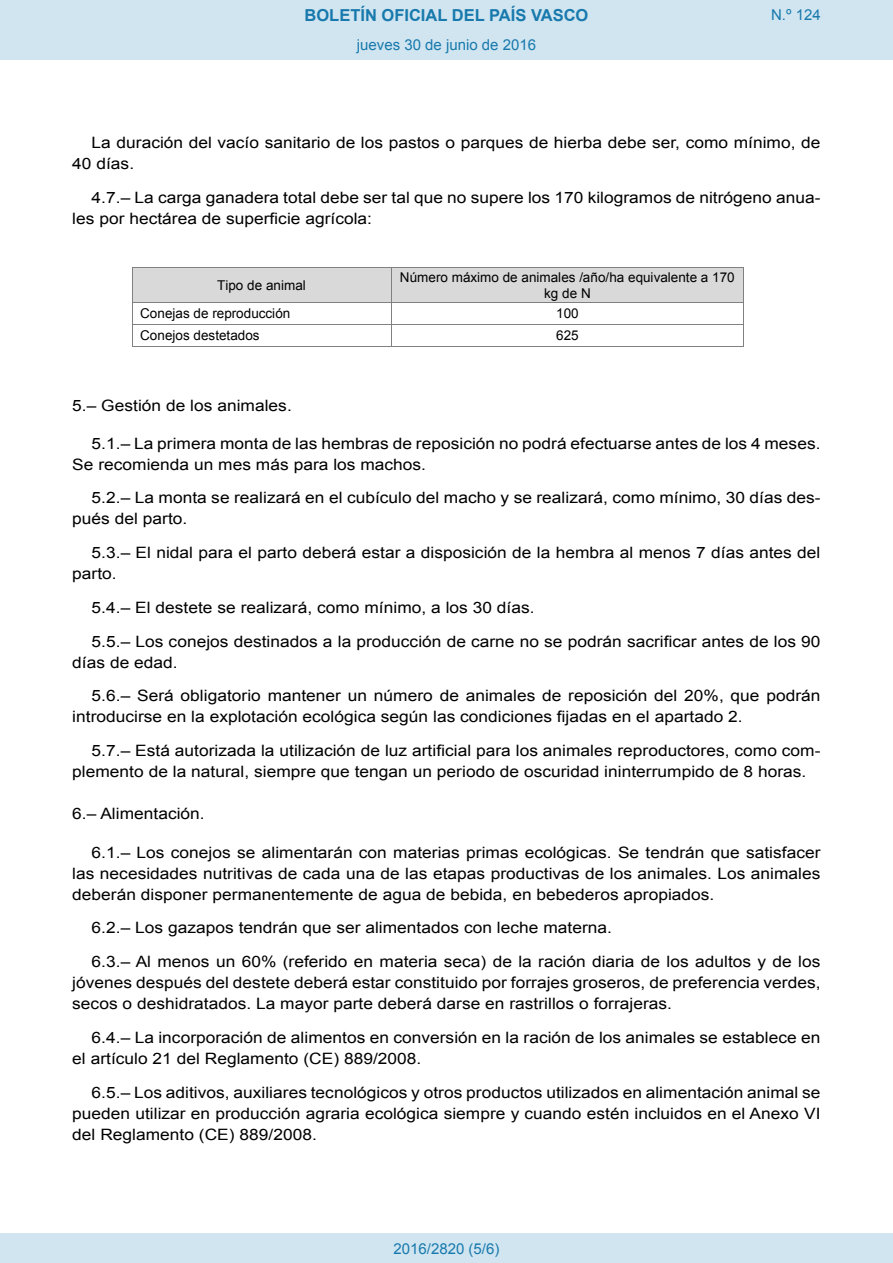
<style>
.page{position:relative;width:893px;height:1263px;background:#fff}
.page>*{position:absolute;margin:0;border:0;box-sizing:border-box;transform-origin:0 0}
.t1{font:700 16.5px "Arial";color:#1879ad}
.BOPVDetalle{font:15.6px/21px "Arial";color:#000;scale:1.11 1}
.BOPVDisposicionTitul{font:15.6px "Arial";color:#000;scale:1.11 1}
.Paginacion_Centro{font:15px "Arial";color:#1879ad}
.t2{font:13.5px/15.6px "Arial";letter-spacing:.005em;color:#000;text-align:center}
</style>
<div class="page">
<div style="left:0;top:0;width:893px;height:60px;background:#d0e5f0"></div>
<div style="left:0;top:1233px;width:893px;height:30px;background:#d0e5f0"></div>
<div style="left:132px;top:268px;width:259px;height:34px;background:#d9d9d9"></div>
<div style="left:391px;top:268px;width:352px;height:34px;background:#d9d9d9"></div>
<hr style="left:133px;top:267px;width:258px;height:1px;background:#808080">
<hr style="left:391px;top:267px;width:353px;height:1px;background:#808080">
<hr style="left:132px;top:268px;width:1px;height:34px;background:#808080">
<hr style="left:391px;top:268px;width:1px;height:34px;background:#808080">
<hr style="left:744px;top:268px;width:1px;height:34px;background:#808080">
<hr style="left:133px;top:302px;width:258px;height:1px;background:#808080">
<hr style="left:391px;top:302px;width:353px;height:1px;background:#808080">
<hr style="left:133px;top:324px;width:258px;height:1px;background:#808080">
<hr style="left:391px;top:324px;width:353px;height:1px;background:#808080">
<svg style="left:132px;top:302px;width:1px;height:45px"></svg>
<hr style="left:133px;top:346px;width:258px;height:1px;background:#808080">
<svg style="left:391px;top:303px;width:1px;height:43px"></svg>
<hr style="left:391px;top:346px;width:353px;height:1px;background:#808080">
<p class="t1" style="left:305px;top:4px;width:285px">BOLETÍN OFICIAL DEL PAÍS VASCO</p>
<p class="Paginacion_Centro" style="left:357px;top:35px;width:181px">jueves 30 de junio de 2016</p>
<p class="Paginacion_Centro" style="left:771px;top:5px;width:51px">N.º 124</p>
<p class="BOPVDetalle" style="left:72px;top:132px;width:675px;text-indent:19px">La duración del vacío sanitario de los pastos o parques de hierba debe ser, como mínimo, de<br>40 días.</p>
<p class="BOPVDetalle" style="left:72px;top:187px;width:676px;text-indent:19px">4.7.– La carga ganadera total debe ser tal que no supere los 170 kilogramos de nitrógeno anua&shy;les por hectárea de superficie agrícola:</p>
<p class="t2" style="left:217px;top:277px;width:90px">Tipo de animal</p>
<p class="t2" style="left:400px;top:270px;width:336px">Número máximo de animales /año/ha equivalente a 170 kg de N</p>
<p class="t2" style="left:140px;top:306px;width:152px">Conejas de reproducción</p>
<p class="t2" style="left:556px;top:306px;width:24px">100</p>
<p class="t2" style="left:140px;top:328px;width:121px">Conejos destetados</p>
<p class="t2" style="left:556px;top:328px;width:24px">625</p>
<p class="BOPVDisposicionTitul" style="left:72px;top:395px;width:199px">5.– Gestión de los animales.</p>
<p class="BOPVDetalle" style="left:72px;top:433px;width:676px;text-indent:19px">5.1.– La primera monta de las hembras de reposición no podrá efectuarse antes de los 4 meses.<br>Se recomienda un mes más para los machos.</p>
<p class="BOPVDetalle" style="left:72px;top:488px;width:676px;text-indent:19px">5.2.– La monta se realizará en el cubículo del macho y se realizará, como mínimo, 30 días des&shy;pués del parto.</p>
<p class="BOPVDetalle" style="left:72px;top:542px;width:675px;text-indent:19px">5.3.– El nidal para el parto deberá estar a disposición de la hembra al menos 7 días antes del parto.</p>
<p class="BOPVDetalle" style="left:92px;top:597px;width:401px">5.4.– El destete se realizará, como mínimo, a los 30 días.</p>
<p class="BOPVDetalle" style="left:72px;top:631px;width:676px;text-indent:19px">5.5.– Los conejos destinados a la producción de carne no se podrán sacrificar antes de los 90 días de edad.</p>
<p class="BOPVDetalle" style="left:72px;top:686px;width:676px;text-indent:19px">5.6.– Será obligatorio mantener un número de animales de reposición del 20%, que podrán introducirse en la explotación ecológica según las condiciones fijadas en el apartado 2.</p>
<p class="BOPVDetalle" style="left:72px;top:740px;width:676px;text-indent:19px">5.7.– Está autorizada la utilización de luz artificial para los animales reproductores, como com&shy;plemento de la natural, siempre que tengan un periodo de oscuridad ininterrumpido de 8 horas.</p>
<p class="BOPVDisposicionTitul" style="left:72px;top:804px;width:121px">6.– Alimentación.</p>
<p class="BOPVDetalle" style="left:72px;top:842px;width:676px;text-align:justify;text-indent:19px">6.1.– Los conejos se alimentarán con materias primas ecológicas. Se tendrán que satisfacer las necesidades nutritivas de cada una de las etapas productivas de los animales. Los animales deberán disponer permanentemente de agua de bebida, en bebederos apropiados.</p>
<p class="BOPVDetalle" style="left:92px;top:917px;width:470px">6.2.– Los gazapos tendrán que ser alimentados con leche materna.</p>
<p class="BOPVDetalle" style="left:72px;top:951px;width:676px;text-align:justify;text-indent:19px">6.3.– Al menos un 60% (referido en materia seca) de la ración diaria de los adultos y de los jóvenes después del destete deberá estar constituido por forrajes groseros, de preferencia verdes, secos o deshidratados. La mayor parte deberá darse en rastrillos o forrajeras.</p>
<p class="BOPVDetalle" style="left:72px;top:1027px;width:675px;text-indent:19px">6.4.– La incorporación de alimentos en conversión en la ración de los animales se establece en el artículo 21 del Reglamento (CE) 889/2008.</p>
<p class="BOPVDetalle" style="left:72px;top:1082px;width:676px;text-align:justify;text-indent:19px">6.5.– Los aditivos, auxiliares tecnológicos y otros productos utilizados en alimentación animal se pueden utilizar en producción agraria ecológica siempre y cuando estén incluidos en el Anexo VI del Reglamento (CE) 889/2008.</p>
<p class="Paginacion_Centro" style="left:393px;top:1238px;width:107px">2016/2820 (5/6)</p>
</div>
